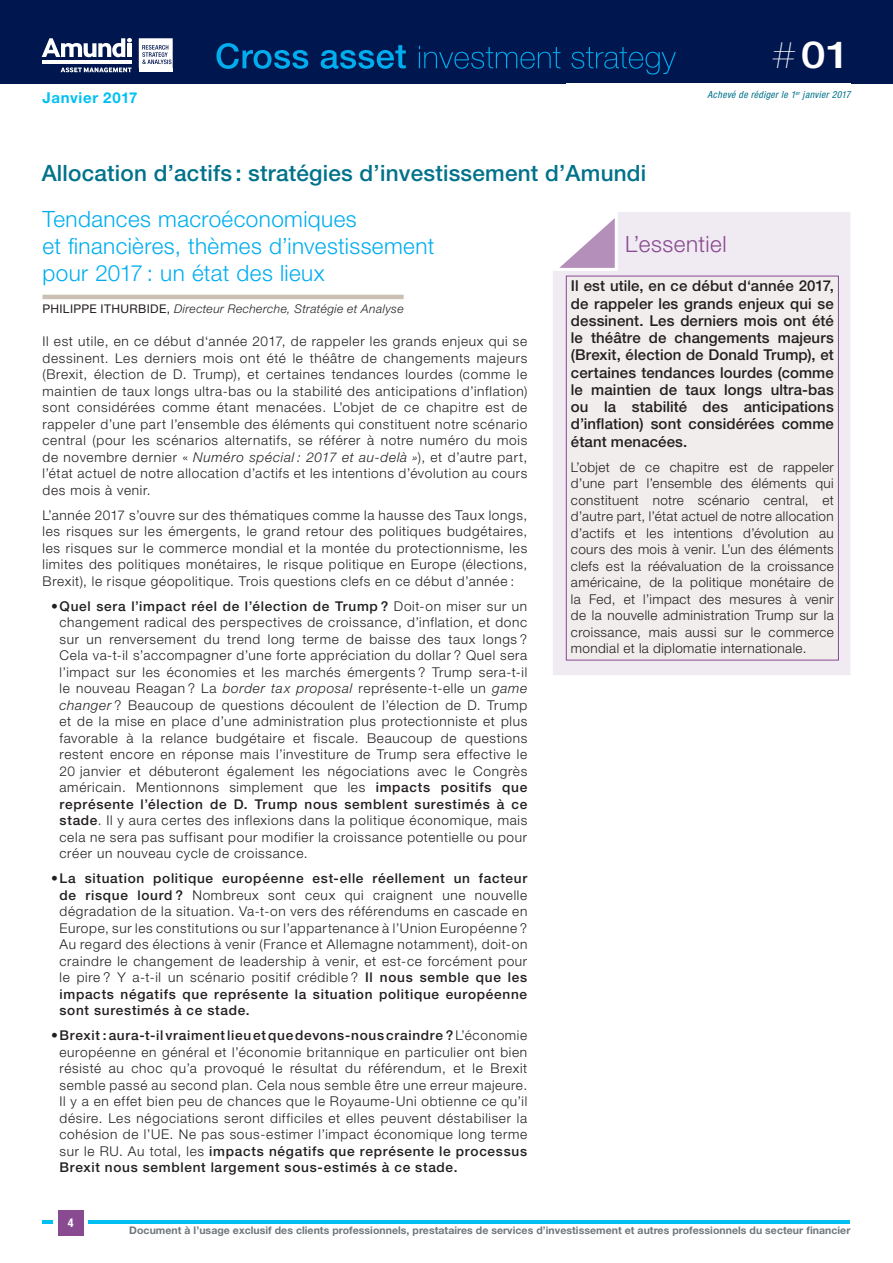
<style>
.page{position:relative;width:893px;height:1263px;background:#fff}
.page>*{position:absolute;margin:0;border:0;box-sizing:border-box;transform-origin:0 0}
.t1{font:500 37.35px "Helvetica Neue LT Std";color:#fff;scale:1.2 1}
.t2{font:300 22.5px/27px "Helvetica Neue LT Std";letter-spacing:.02em;color:#00aeef}
.t3{font:500 22.5px "Helvetica Neue LT Std";letter-spacing:.01em;color:#00728a}
.t4{font:300 22.5px "Helvetica Neue LT Std";letter-spacing:.025em;color:#894a91}
.t5{font:500 15px/17.2px "Helvetica Neue LT Std";letter-spacing:.005em;color:#231f20;text-align:justify}
.t6{font:700 15px "Helvetica Neue LT Std";letter-spacing:.045em;color:#00c0f3}
.t7{font:300 13.5px/16.5px "Helvetica Neue LT Std";letter-spacing:.05em;color:#231f20;text-align:justify}
.t8{font:italic 300 12px "Helvetica Neue LT Std";letter-spacing:.035em;color:#231f20}
.t9{font:700 condensed 12px "Helvetica Neue LT Std";color:#fff}
.t10{font:700 10.5px "Helvetica Neue LT Std";letter-spacing:.005em;color:#70767b}
.t11{font:italic condensed 9.75px "Helvetica Neue LT Std";letter-spacing:.04em;color:#00728a}
.s1{font-weight:200;font-size:37.8px}
.s2{font-weight:400;font-style:normal}
.s3{font-style:italic}
.s4{font-weight:500}
</style>
<div class="page">
<hr style="left:43px;top:1220px;width:807px;height:4px;background:#00c0f3">
<div style="left:54px;top:1206px;width:34px;height:34px;background:#fff"></div>
<div style="left:58px;top:1210px;width:26px;height:25px;background:#894a91"></div>
<div style="left:0;top:0;width:893px;height:84px;background:#00164e"></div>
<svg style="left:216px;top:43px;width:460px;height:32px"></svg>
<hr style="left:42px;top:61px;width:90px;height:3px;background:#fff">
<svg style="left:42px;top:38px;width:90px;height:19px"></svg>
<div style="left:127px;top:43px;width:5px;height:14px;background:#fff"></div>
<svg style="left:61px;top:67px;width:71px;height:6px"></svg>
<hr style="left:139px;top:69px;width:34px;height:3px;background:#fff">
<svg style="left:139px;top:38px;width:34px;height:30px"></svg>
<div style="left:553px;top:212px;width:297px;height:463px;background:#f0eaf2"></div>
<svg style="left:553px;top:212px;width:67px;height:60px"></svg>
<div style="left:566px;top:276px;width:272px;height:384px;background:#f0edec"></div>
<div style="left:566px;top:276px;width:273px;height:384px;border:1px solid #894a91"></div>
<hr style="left:43px;top:295px;width:361px;height:4px;background:#cbc0b4">
<p class="t6" style="left:43px;top:89px;width:96px">Janvier 2017</p>
<h2 class="t3" style="left:42px;top:160px;width:606px">Allocation d’actifs : stratégies d’investissement d’Amundi</h2>
<h1 class="t1" style="left:771px;top:33px;width:67px"><span class="s1">#</span>01</h1>
<p class="t11" style="left:708px;top:89px;width:144px">Achevé de rédiger le 1<sup>er</sup> janvier 2017</p>
<h2 class="t2" style="left:43px;top:205px;width:393px">Tendances macroéconomiques<br>et financières, thèmes d’investissement pour 2017 : un état des lieux</h2>
<p class="t8" style="left:43px;top:302px;width:363px"><span class="s2">PHILIPPE ITHURBIDE,</span> Directeur Recherche, Stratégie et Analyse</p>
<p class="t7" style="left:43px;top:333px;width:486px">Il est utile, en ce début d‘année 2017, de rappeler les grands enjeux qui se dessinent. Les derniers mois ont été le théâtre de changements majeurs (Brexit, élection de D. Trump), et certaines tendances lourdes (comme le maintien de taux longs ultra-bas ou la stabilité des anticipations d’inflation) sont considérées comme étant menacées. L’objet de ce chapitre est de rappeler d’une part l’ensemble des éléments qui constituent notre scénario central (pour les scénarios alternatifs, se référer à notre numéro du mois de novembre dernier « <span class="s3">Numéro spécial : 2017 et au-delà »</span>), et d’autre part, l’état actuel de notre allocation d’actifs et les intentions d’évolution au cours des mois à venir.</p>
<p class="t7" style="left:43px;top:507px;width:486px">L’année 2017 s’ouvre sur des thématiques comme la hausse des Taux longs, les risques sur les émergents, le grand retour des politiques budgétaires, les risques sur le commerce mondial et la montée du protectionnisme, les limites des politiques monétaires, le risque politique en Europe (élections, Brexit), le risque géopolitique. Trois questions clefs en ce début d’année :</p>
<p class="t7" style="left:60px;top:598px;width:469px;text-indent:-8px">•<span class="s4">Quel sera l’impact réel de l’élection de Trump ?</span> Doit-on miser sur un changement radical des perspectives de croissance, d’inflation, et donc sur un renversement du trend long terme de baisse des taux longs ?<br>Cela va-t-il s’accompagner d’une forte appréciation du dollar ? Quel sera l’impact sur les économies et les marchés émergents ? Trump sera-t-il le nouveau Reagan ? La <span class="s3">border tax proposal</span> représente-t-elle un <span class="s3">game changer</span> ? Beaucoup de questions découlent de l’élection de D. Trump et de la mise en place d’une administration plus protectionniste et plus favorable à la relance budgétaire et fiscale. Beaucoup de questions restent encore en réponse mais l’investiture de Trump sera effective le 20 janvier et débuteront également les négociations avec le Congrès américain. Mentionnons simplement que les <span class="s4">impacts positifs que représente l’élection de D. Trump nous semblent surestimés à ce stade</span>. Il y aura certes des inflexions dans la politique économique, mais cela ne sera pas suffisant pour modifier la croissance potentielle ou pour créer un nouveau cycle de croissance.</p>
<p class="t7" style="left:60px;top:870px;width:469px;text-indent:-9px">•<span class="s4">La situation politique européenne est-elle réellement un facteur de risque lourd ?</span> Nombreux sont ceux qui craignent une nouvelle dégradation de la situation. Va-t-on vers des référendums en cascade en Europe, sur les constitutions ou sur l’appartenance à l’Union Européenne ?<br>Au regard des élections à venir (France et Allemagne notamment), doit-on craindre le changement de leadership à venir, et est-ce forcément pour le pire ? Y a-t-il un scénario positif crédible ? <span class="s4">Il nous semble que les impacts négatifs que représente la situation politique européenne sont surestimés à ce stade.</span></p>
<p class="t7" style="left:60px;top:1027px;width:469px;text-indent:-9px">•<span class="s4">Brexit : aura-t-il vraiment lieu et que devons-nous craindre ?</span> L’économie européenne en général et l’économie britannique en particulier ont bien résisté au choc qu’a provoqué le résultat du référendum, et le Brexit semble passé au second plan. Cela nous semble être une erreur majeure.<br>Il y a en effet bien peu de chances que le Royaume-Uni obtienne ce qu’il désire. Les négociations seront difficiles et elles peuvent déstabiliser la cohésion de l’UE. Ne pas sous-estimer l’impact économique long terme sur le RU. Au total, les <span class="s4">impacts négatifs que représente le processus Brexit nous semblent largement sous-estimés à ce stade.</span></p>
<h2 class="t4" style="left:625px;top:230px;width:103px">L’essentiel</h2>
<p class="t5" style="left:571px;top:277px;width:264px">Il est utile, en ce début d‘année 2017, de rappeler les grands enjeux qui se dessinent. Les derniers mois ont été le théâtre de changements majeurs (Brexit, élection de Donald Trump), et certaines tendances lourdes (comme le maintien de taux longs ultra-bas ou la stabilité des anticipations d’inflation) sont considérées comme étant menacées.</p>
<p class="t7" style="left:571px;top:458px;width:264px">L’objet de ce chapitre est de rappeler d’une part l’ensemble des éléments qui constituent notre scénario central, et d’autre part, l’état actuel de notre allocation d’actifs et les intentions d’évolution au cours des mois à venir. L’un des éléments clefs est la réévaluation de la croissance américaine, de la politique monétaire de la Fed, et l’impact des mesures à venir de la nouvelle administration Trump sur la croissance, mais aussi sur le commerce mondial et la diplomatie internationale.</p>
<p class="t9" style="left:68px;top:1215px;width:7px">4</p>
<p class="t10" style="left:129px;top:1224px;width:723px">Document à l’usage exclusif des clients professionnels, prestataires de services d’investissement et autres professionnels du secteur financier</p>
</div>
